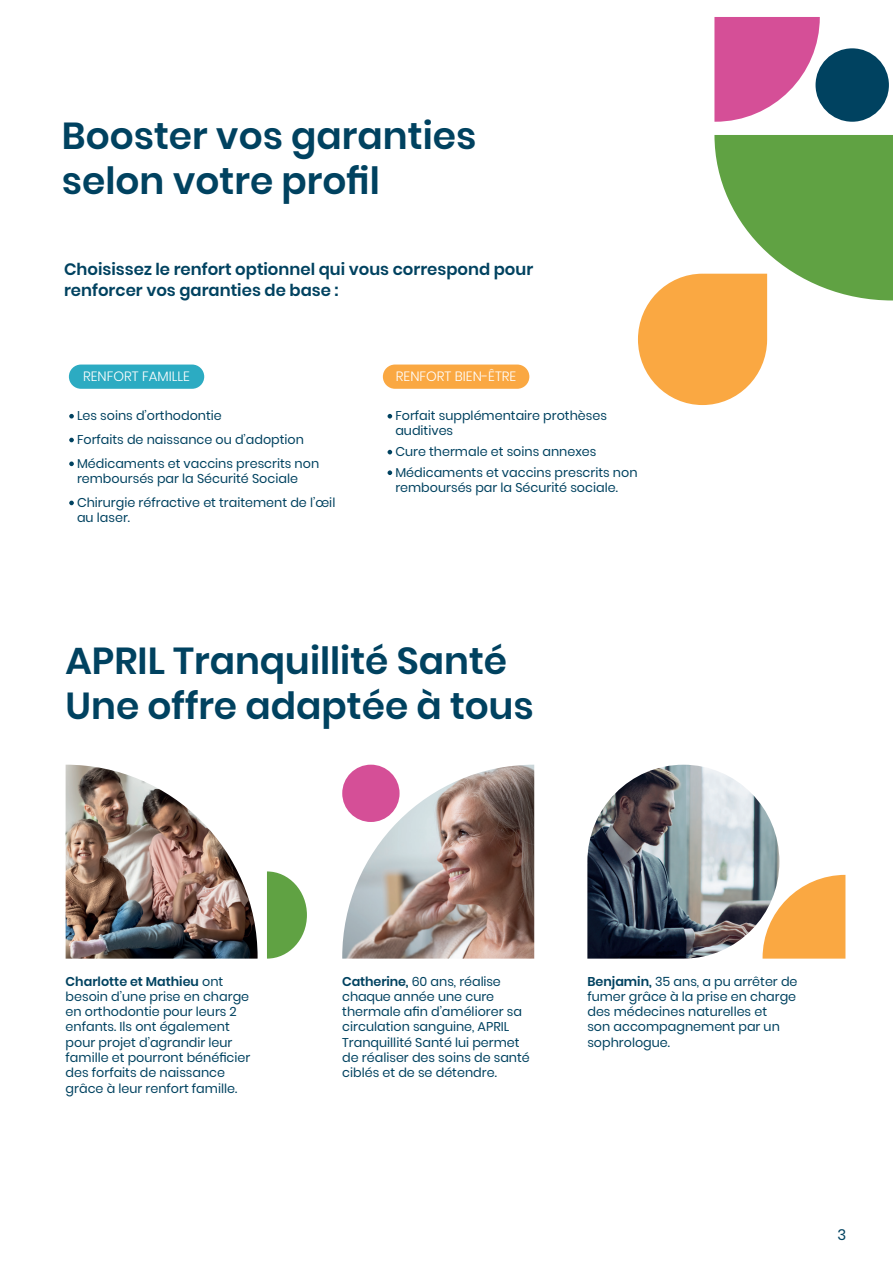
<style>
.page{position:relative;width:893px;height:1263px;background:#fff}
.page>*{position:absolute;margin:0;border:0;box-sizing:border-box;transform-origin:0 0}
.t1{font:600 37.5px/45px "Poppins";color:#004260}
.t2{font:600 16.5px/21px "Poppins";color:#004260}
.t3{font:15px "Poppins";color:#004260}
.t4{font:300 13.5px "Poppins";color:#fff}
.t5{font:12.75px/15.3px "Poppins";color:#004260}
.s1{font-weight:600}
</style>
<div class="page">
<svg style="left:69px;top:414px;width:5px;height:4px"></svg>
<svg style="left:69px;top:438px;width:5px;height:4px"></svg>
<svg style="left:69px;top:461px;width:5px;height:5px"></svg>
<svg style="left:69px;top:501px;width:5px;height:4px"></svg>
<svg style="left:388px;top:414px;width:4px;height:4px"></svg>
<svg style="left:388px;top:450px;width:4px;height:4px"></svg>
<svg style="left:388px;top:470px;width:4px;height:5px"></svg>
<div style="left:69px;top:365px;width:135px;height:24px;background:#2cabc2;border-radius:12px"></div>
<div style="left:383px;top:365px;width:146px;height:24px;background:#faa842;border-radius:12px"></div>
<img style="left:66px;top:765px;width:192px;height:194px">
<img style="left:342px;top:765px;width:192px;height:194px">
<svg style="left:779px;top:875px;width:66px;height:84px;background:#fab259"></svg>
<div style="left:342px;top:765px;width:58px;height:57px;background:#d54f97;border-radius:50%"></div>
<img style="left:587px;top:765px;width:192px;height:194px">
<svg style="left:267px;top:871px;width:40px;height:88px"></svg>
<svg style="left:638px;top:135px;width:255px;height:270px"></svg>
<div style="left:815px;top:48px;width:74px;height:74px;background:#004260;border-radius:50%"></div>
<svg style="left:714px;top:17px;width:106px;height:105px"></svg>
<p class="t1" style="left:62px;top:114px;width:416px">Booster vos garanties selon votre profil</p>
<p class="t2" style="left:64px;top:258px;width:471px">Choisissez le renfort optionnel qui vous correspond pour renforcer vos garanties de base :</p>
<p class="t4" style="left:83px;top:369px;width:108px">RENFORT FAMILLE</p>
<p class="t4" style="left:396px;top:369px;width:122px">RENFORT BIEN-ÊTRE</p>
<p class="t5" style="left:77px;top:408px;width:146px">Les soins d’orthodontie</p>
<p class="t5" style="left:77px;top:432px;width:228px">Forfaits de naissance ou d’adoption</p>
<p class="t5" style="left:77px;top:455px;width:244px">Médicaments et vaccins prescrits non remboursés par la Sécurité Sociale</p>
<p class="t5" style="left:77px;top:495px;width:260px">Chirurgie réfractive et traitement de l’œil au laser.</p>
<p class="t5" style="left:395px;top:408px;width:213px">Forfait supplémentaire prothèses auditives</p>
<p class="t5" style="left:395px;top:444px;width:203px">Cure thermale et soins annexes</p>
<p class="t5" style="left:395px;top:464px;width:244px">Médicaments et vaccins prescrits non remboursés par la Sécurité sociale.</p>
<p class="t1" style="left:66px;top:638px;width:443px">APRIL Tranquillité Santé</p>
<p class="t1" style="left:66px;top:683px;width:470px">Une offre adaptée à tous</p>
<p class="t5" style="left:66px;top:973px;width:186px"><span class="s1">Charlotte et Mathieu</span> ont besoin d’une prise en charge en orthodontie pour leurs 2 enfants. Ils ont également pour projet d’agrandir leur famille et pourront bénéficier des forfaits de naissance grâce à leur renfort famille.</p>
<p class="t5" style="left:342px;top:973px;width:189px"><span class="s1">Catherine,</span> 60 ans, réalise chaque année une cure thermale afin d’améliorer sa circulation sanguine, APRIL<br>Tranquillité Santé lui permet de réaliser des soins de santé ciblés et de se détendre.</p>
<p class="t5" style="left:587px;top:973px;width:212px"><span class="s1">Benjamin,</span> 35 ans, a pu arrêter de fumer grâce à la prise en charge des médecines naturelles et<br>son accompagnement par un sophrologue.</p>
<p class="t3" style="left:837px;top:1226px;width:10px">3</p>
</div>
